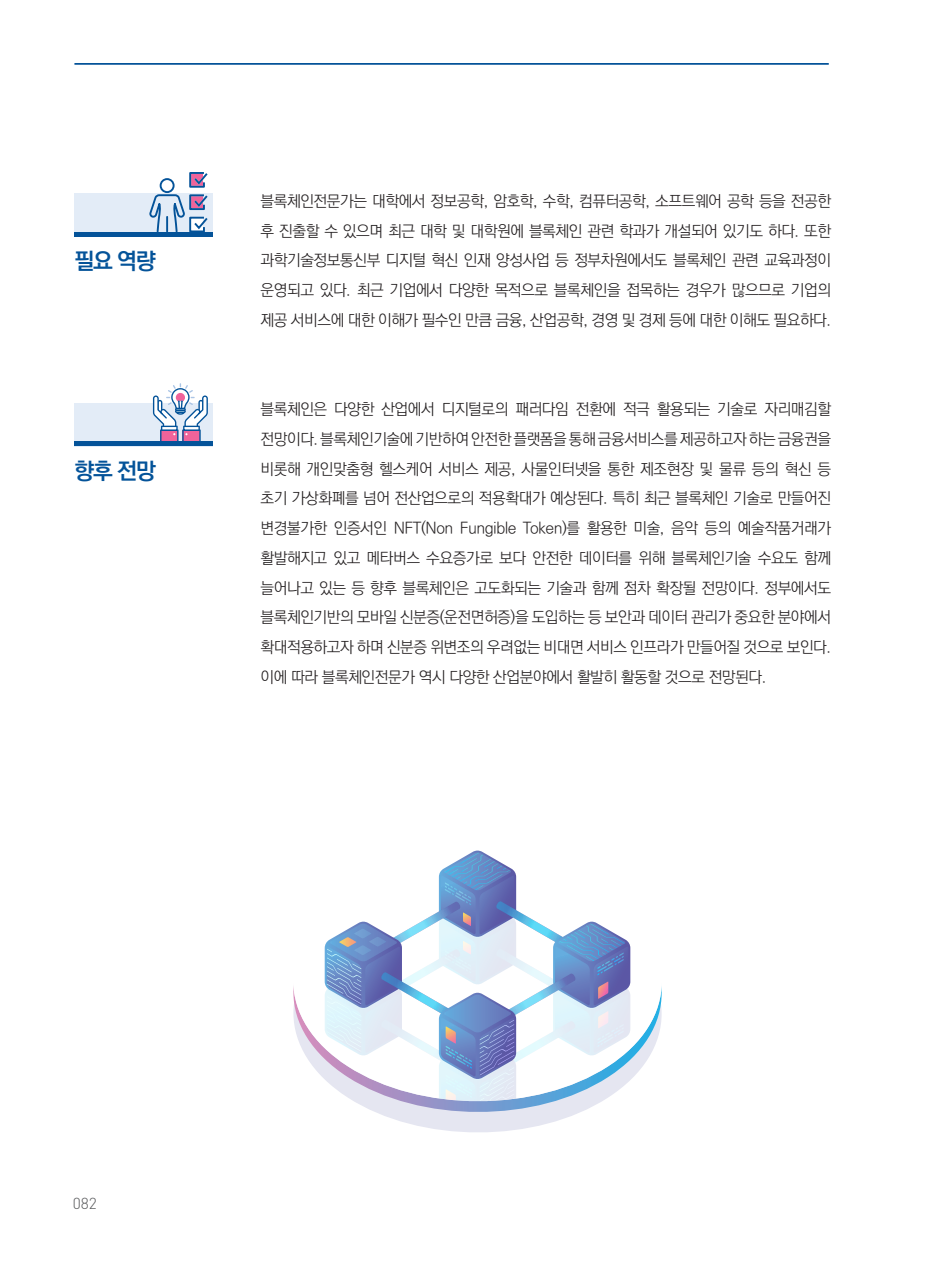
<style>
.page{position:relative;width:933px;height:1275px;background:#fff}
.page>*{position:absolute;margin:0;border:0;box-sizing:border-box;transform-origin:0 0}
.t1{font:22.75px "Ko Pub World Dotum PB";letter-spacing:-.05em;color:#045399}
.t2{font:15.75px/29.8px "Ko Pub World Dotum PL";letter-spacing:-.03em;color:#231f20;text-align:justify}
.t3{font:300 15.75px "DIN Pro";color:#57585a}
</style>
<div class="page">
<hr style="left:74px;top:63px;width:754px;height:2px;background:#045399">
<div style="left:74px;top:403px;width:139px;height:43px;background:#e3ecf7"></div>
<svg style="left:153px;top:383px;width:55px;height:58px"></svg>
<div style="left:74px;top:441px;width:139px;height:5px;background:#045399"></div>
<div style="left:74px;top:193px;width:139px;height:43px;background:#e3ecf7"></div>
<hr style="left:74px;top:232px;width:139px;height:4px;background:#045399">
<svg style="left:149px;top:172px;width:59px;height:60px"></svg>
<svg style="left:408px;top:1123px;width:140px;height:9px"></svg>
<svg style="left:378px;top:986px;width:284px;height:137px"></svg>
<svg style="left:293px;top:946px;width:368px;height:167px"></svg>
<svg style="left:325px;top:851px;width:305px;height:262px"></svg>
<h1 class="t1" style="left:74px;top:244px;width:83px">필요 역량</h1>
<h1 class="t1" style="left:74px;top:454px;width:83px">향후 전망</h1>
<p class="t2" style="left:260px;top:186px;width:572px">블록체인전문가는 대학에서 정보공학, 암호학, 수학, 컴퓨터공학, 소프트웨어 공학 등을 전공한 후 진출할 수 있으며 최근 대학 및 대학원에 블록체인 관련 학과가 개설되어 있기도 하다. 또한 과학기술정보통신부 디지털 혁신 인재 양성사업 등 정부차원에서도 블록체인 관련 교육과정이 운영되고 있다. 최근 기업에서 다양한 목적으로 블록체인을 접목하는 경우가 많으므로 기업의 제공 서비스에 대한 이해가 필수인 만큼 금융, 산업공학, 경영 및 경제 등에 대한 이해도 필요하다.</p>
<p class="t2" style="left:260px;top:395px;width:572px">블록체인은 다양한 산업에서 디지털로의 패러다임 전환에 적극 활용되는 기술로 자리매김할 전망이다. 블록체인기술에 기반하여 안전한 플랫폼을 통해 금융서비스를 제공하고자 하는 금융권을 비롯해 개인맞춤형 헬스케어 서비스 제공, 사물인터넷을 통한 제조현장 및 물류 등의 혁신 등 초기 가상화폐를 넘어 전산업으로의 적용확대가 예상된다. 특히 최근 블록체인 기술로 만들어진 변경불가한 인증서인 NFT(Non Fungible Token)를 활용한 미술, 음악 등의 예술작품거래가 활발해지고 있고 메타버스 수요증가로 보다 안전한 데이터를 위해 블록체인기술 수요도 함께 늘어나고 있는 등 향후 블록체인은 고도화되는 기술과 함께 점차 확장될 전망이다. 정부에서도 블록체인기반의 모바일 신분증(운전면허증)을 도입하는 등 보안과 데이터 관리가 중요한 분야에서 확대적용하고자 하며 신분증 위변조의 우려없는 비대면 서비스 인프라가 만들어질 것으로 보인다. 이에 따라 블록체인전문가 역시 다양한 산업분야에서 활발히 활동할 것으로 전망된다.</p>
<p class="t3" style="left:73px;top:1193px;width:26px">082</p>
</div>
